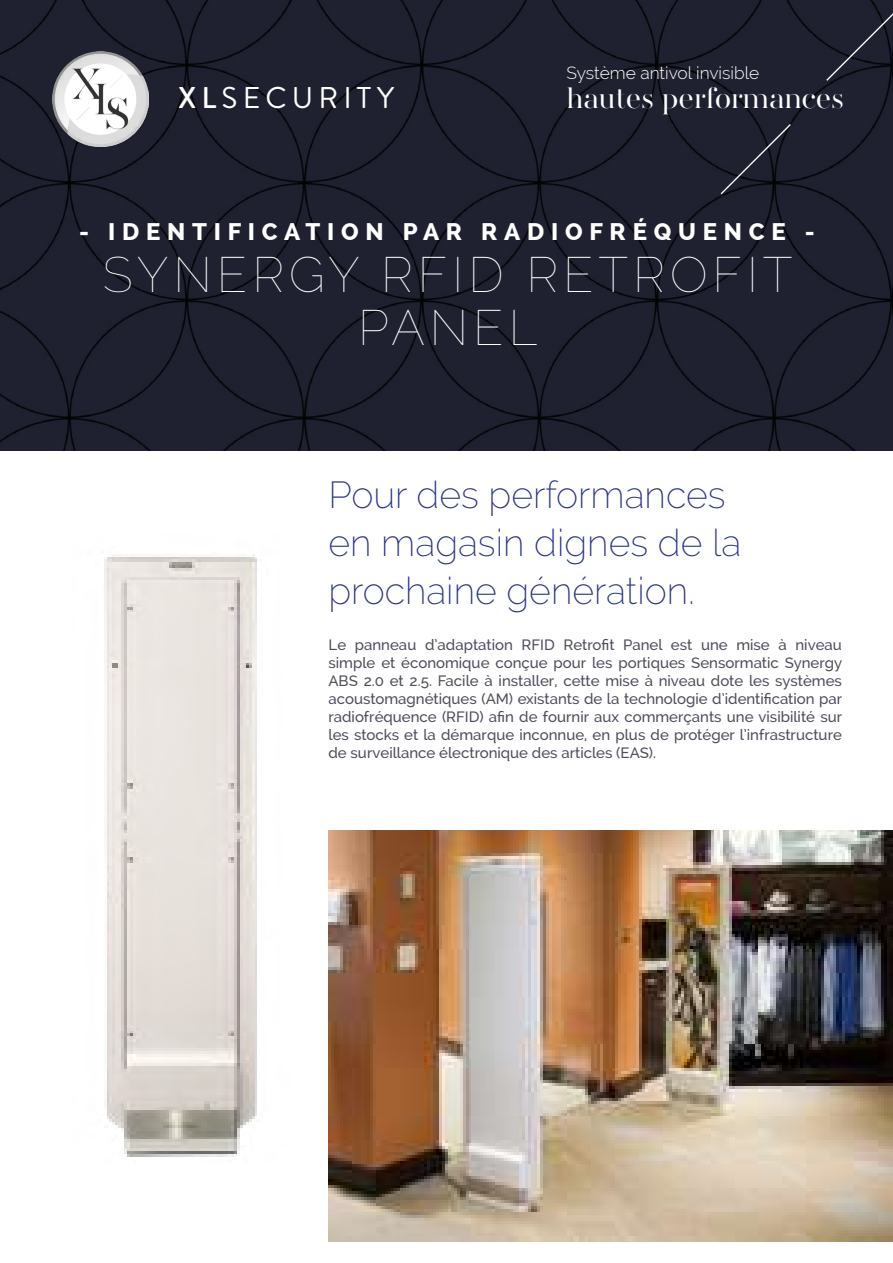
<style>
.page{position:relative;width:893px;height:1263px;background:#fff}
.page>*{position:absolute;margin:0;border:0;box-sizing:border-box;transform-origin:0 0}
.t1{font:100 49.5px/52.5px "Raleway";letter-spacing:.1em;color:#fff;text-align:center}
.t2{font:200 37.5px/48px "Raleway";color:#283583}
.t3{font:300 30.6px "AW Conqueror Didot";color:#fff}
.t4{font:30px "Brandon Grotesque";letter-spacing:.17em;color:#fff}
.t5{font:800 24px "Raleway";letter-spacing:.28em;color:#fff}
.t6{font:300 17.4px "Raleway";color:#fff}
.t7{font:500 15px/18px "Raleway";color:#4f4c5c;text-align:justify}
.s1{font-weight:500}
</style>
<div class="page">
<div style="left:0;top:0;width:893px;height:451px;background:#1f2131"></div>
<svg style="left:825px;top:9px;width:68px;height:73px;background:#222432"></svg>
<svg style="left:719px;top:123px;width:73px;height:73px;background:#212332"></svg>
<img style="left:52px;top:51px;width:96px;height:96px">
<img style="left:104px;top:557px;width:153px;height:600px">
<img style="left:329px;top:831px;width:564px;height:411px">
<h3 class="t4" style="left:178px;top:77px;width:218px"><span class="s1">XL</span>SECURITY</h3>
<p class="t6" style="left:566px;top:63px;width:194px">Système antivol invisible</p>
<h3 class="t3" style="left:566px;top:75px;width:279px">hautes performances</h3>
<h3 class="t5" style="left:79px;top:217px;width:737px">- IDENTIFICATION PAR RADIOFRÉQUENCE -</h3>
<h1 class="t1" style="left:103px;top:248px;width:691px">SYNERGY RFID RETROFIT<br>PANEL</h1>
<h2 class="t2" style="left:328px;top:471px;width:414px">Pour des performances en magasin dignes de la prochaine génération.</h2>
<p class="t7" style="left:328px;top:635px;width:515px">Le panneau d’adaptation RFID Retrofit Panel est une mise à niveau simple et économique conçue pour les portiques Sensormatic Synergy ABS 2.0 et 2.5. Facile à installer, cette mise à niveau dote les systèmes acoustomagnétiques (AM) existants de la technologie d’identification par radiofréquence (RFID) afin de fournir aux commerçants une visibilité sur les stocks et la démarque inconnue, en plus de protéger l’infrastructure de surveillance électronique des articles (EAS).</p>
</div>
